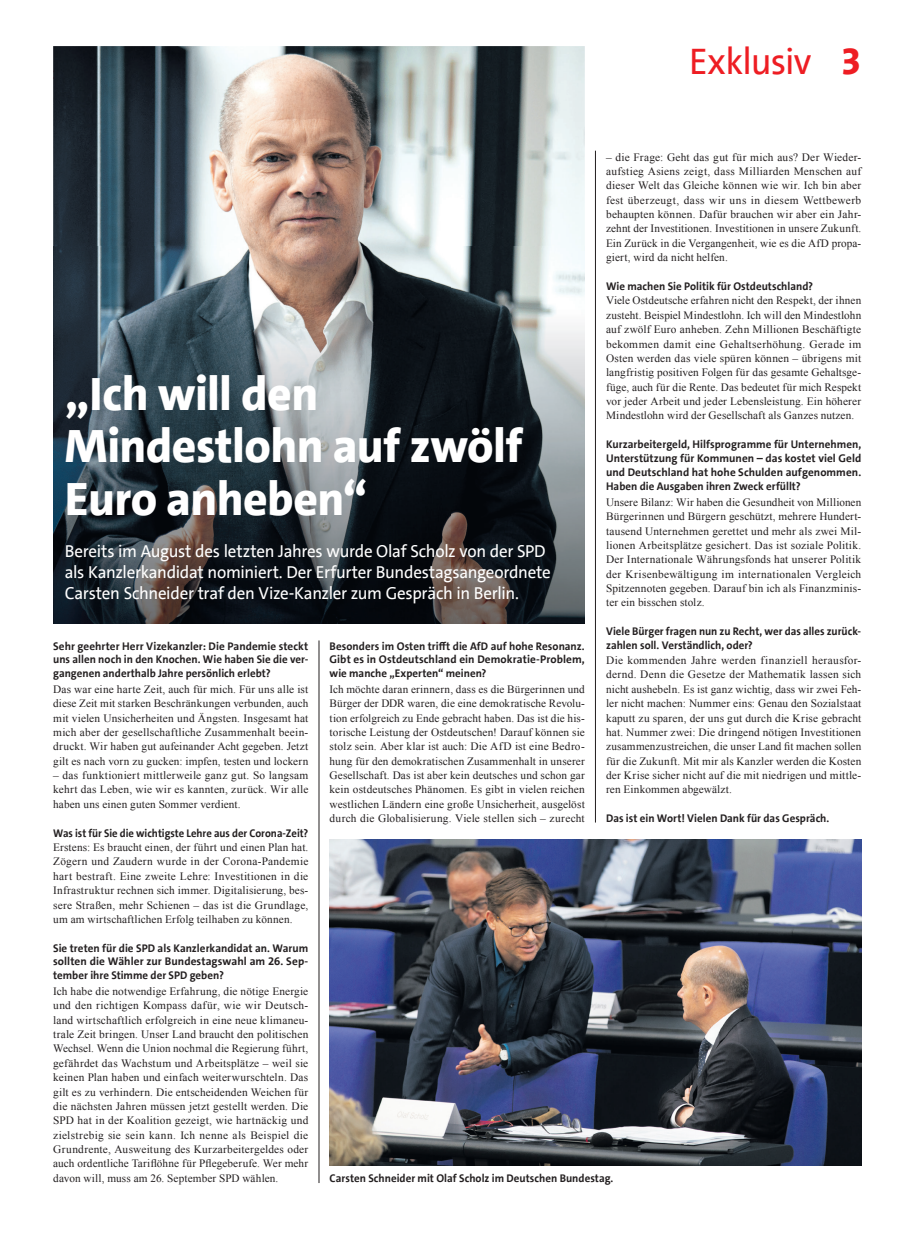
<style>
.page{position:relative;width:918px;height:1248px;background:#fff}
.page>*{position:absolute;margin:0;border:0;box-sizing:border-box;transform-origin:0 0}
.t1{font:800 47.5px/52.2px "SPD The Sans";letter-spacing:-.01em;color:#fff}
.t2{font:37.5px "SPD The Sans";letter-spacing:-.02em;color:#ee1d23}
.t3{font:800 37.5px "SPD The Sans";color:#ee1d23}
.t4{font:17.5px/21px "SPD The Sans";letter-spacing:-.02em;color:#fff}
.t5{font:11.25px/14.4px "Times New Roman";letter-spacing:.01em;color:#231f20;text-align:justify}
.t6{font:700 11.25px/13.8px "SPD The Sans";color:#231f20;text-align:justify}
.t7{font:700 11.25px/13.8px "SPD The Sans";color:#231f20;scale:.96 1}
.t8{font:700 11.25px "SPD The Sans";color:#231f20;scale:.94 1}
</style>
<div class="page">
<img style="left:53px;top:46px;width:532px;height:200px">
<img style="left:53px;top:246px;width:532px;height:378px">
<img style="left:330px;top:839px;width:531px;height:326px">
<hr style="left:319px;top:640px;width:1px;height:542px;background:#231f20">
<hr style="left:595px;top:151px;width:1px;height:671px;background:#231f20">
<h2 class="t2" style="left:689px;top:37px;width:124px">Exklusiv</h2>
<h2 class="t3" style="left:841px;top:37px;width:22px">3</h2>
<p class="t5" style="left:606px;top:149px;width:257px">– die Frage: Geht das gut für mich aus? Der Wieder&shy;aufstieg Asiens zeigt, dass Milliarden Menschen auf dieser Welt das Gleiche können wie wir. Ich bin aber fest überzeugt, dass wir uns in diesem Wettbewerb behaupten können. Dafür brauchen wir aber ein Jahr&shy;zehnt der Investitionen. Investitionen in unsere Zukunft.<br>Ein Zurück in die Vergangenheit, wie es die AfD propa&shy;giert, wird da nicht helfen.</p>
<p class="t6" style="left:606px;top:279px;width:208px">Wie machen Sie Politik für Ostdeutschland?</p>
<p class="t5" style="left:606px;top:293px;width:257px">Viele Ostdeutsche erfahren nicht den Respekt, der ihnen zusteht. Beispiel Mindestlohn. Ich will den Mindestlohn auf zwölf Euro anheben. Zehn Millionen Beschäftigte bekommen damit eine Gehaltserhöhung. Gerade im Osten werden das viele spüren können – übrigens mit langfristig positiven Folgen für das gesamte Gehaltsge&shy;füge, auch für die Rente. Das bedeutet für mich Respekt vor jeder Arbeit und jeder Lebensleistung. Ein höherer Mindestlohn wird der Gesellschaft als Ganzes nutzen.</p>
<p class="t6" style="left:606px;top:437px;width:257px">Kurzarbeitergeld, Hilfsprogramme für Unternehmen, Unterstützung für Kommunen – das kostet viel Geld und Deutschland hat hohe Schulden aufgenommen.<br>Haben die Ausgaben ihren Zweck erfüllt?</p>
<p class="t5" style="left:606px;top:494px;width:257px">Unsere Bilanz: Wir haben die Gesundheit von Millionen Bürgerinnen und Bürgern geschützt, mehrere Hundert&shy;tausend Unternehmen gerettet und mehr als zwei Mil&shy;lionen Arbeitsplätze gesichert. Das ist soziale Politik.<br>Der Internationale Währungsfonds hat unserer Politik der Krisenbewältigung im internationalen Vergleich Spitzennoten gegeben. Darauf bin ich als Finanzminis&shy;ter ein bisschen stolz.</p>
<p class="t7" style="left:606px;top:624px;width:267px">Viele Bürger fragen nun zu Recht, wer das alles zurück&shy;zahlen soll. Verständlich, oder?</p>
<p class="t5" style="left:606px;top:652px;width:257px">Die kommenden Jahre werden finanziell herausfor&shy;dernd. Denn die Gesetze der Mathematik lassen sich nicht aushebeln. Es ist ganz wichtig, dass wir zwei Feh&shy;ler nicht machen: Nummer eins: Genau den Sozialstaat kaputt zu sparen, der uns gut durch die Krise gebracht hat. Nummer zwei: Die dringend nötigen Investitionen zusammenzustreichen, die unser Land fit machen sollen für die Zukunft. Mit mir als Kanzler werden die Kosten der Krise sicher nicht auf die mit niedrigen und mittle&shy;ren Einkommen abgewälzt.</p>
<p class="t6" style="left:606px;top:811px;width:225px">Das ist ein Wort! Vielen Dank für das Gespräch.</p>
<h1 class="t1" style="left:65px;top:368px;width:459px">„Ich will den<br>Mindestlohn auf zwölf<br>Euro anheben“</h1>
<h3 class="t4" style="left:65px;top:540px;width:487px">Bereits im August des letzten Jahres wurde Olaf Scholz von der SPD als Kanzlerkandidat nominiert. Der Erfurter Bundestagsangeordnete<br>Carsten Schneider traf den Vize-Kanzler zum Gespräch in Berlin.</h3>
<p class="t6" style="left:330px;top:639px;width:257px">Besonders im Osten trifft die AfD auf hohe Resonanz.<br>Gibt es in Ostdeutschland ein Demokratie-Problem, wie manche „Experten“ meinen?</p>
<p class="t5" style="left:330px;top:681px;width:257px">Ich möchte daran erinnern, dass es die Bürgerinnen und Bürger der DDR waren, die eine demokratische Revolu&shy;tion erfolgreich zu Ende gebracht haben. Das ist die his&shy;torische Leistung der Ostdeutschen! Darauf können sie stolz sein. Aber klar ist auch: Die AfD ist eine Bedro&shy;hung für den demokratischen Zusammenhalt in unserer Gesellschaft. Das ist aber kein deutsches und schon gar kein ostdeutsches Phänomen. Es gibt in vielen reichen westlichen Ländern eine große Unsicherheit, ausgelöst durch die Globalisierung. Viele stellen sich – zurecht</p>
<p class="t6" style="left:53px;top:639px;width:257px">Sehr geehrter Herr Vizekanzler: Die Pandemie steckt uns allen noch in den Knochen. Wie haben Sie die ver&shy;gangenen anderthalb Jahre persönlich erlebt?</p>
<p class="t5" style="left:53px;top:681px;width:257px">Das war eine harte Zeit, auch für mich. Für uns alle ist diese Zeit mit starken Beschränkungen verbunden, auch mit vielen Unsicherheiten und Ängsten. Insgesamt hat mich aber der gesellschaftliche Zusammenhalt beein&shy;druckt. Wir haben gut aufeinander Acht gegeben. Jetzt gilt es nach vorn zu gucken: impfen, testen und lockern</p>
<p class="t5" style="left:53px;top:767px;width:257px">– das funktioniert mittlerweile ganz gut. So langsam kehrt das Leben, wie wir es kannten, zurück. Wir alle haben uns einen guten Sommer verdient.</p>
<p class="t8" style="left:53px;top:825px;width:273px">Was ist für Sie die wichtigste Lehre aus der Corona-Zeit?</p>
<p class="t5" style="left:53px;top:839px;width:257px">Erstens: Es braucht einen, der führt und einen Plan hat.<br>Zögern und Zaudern wurde in der Corona-Pandemie hart bestraft. Eine zweite Lehre: Investitionen in die Infrastruktur rechnen sich immer. Digitalisierung, bes&shy;sere Straßen, mehr Schienen – das ist die Grundlage, um am wirtschaftlichen Erfolg teilhaben zu können.</p>
<p class="t6" style="left:53px;top:940px;width:257px">Sie treten für die SPD als Kanzlerkandidat an. Warum sollten die Wähler zur Bundestagswahl am 26. Sep&shy;tember ihre Stimme der SPD geben?</p>
<p class="t5" style="left:53px;top:983px;width:257px">Ich habe die notwendige Erfahrung, die nötige Energie und den richtigen Kompass dafür, wie wir Deutsch&shy;land wirtschaftlich erfolgreich in eine neue klimaneu&shy;trale Zeit bringen. Unser Land braucht den politischen Wechsel. Wenn die Union nochmal die Regierung führt, gefährdet das Wachstum und Arbeitsplätze – weil sie keinen Plan haben und einfach weiterwurschteln. Das gilt es zu verhindern. Die entscheidenden Weichen für die nächsten Jahren müssen jetzt gestellt werden. Die SPD hat in der Koalition gezeigt, wie hartnäckig und zielstrebig sie sein kann. Ich nenne als Beispiel die Grundrente, Ausweitung des Kurzarbeitergeldes oder auch ordentliche Tariflöhne für Pflegeberufe. Wer mehr davon will, muss am 26. September SPD wählen.</p>
<p class="t6" style="left:330px;top:1170px;width:285px">Carsten Schneider mit Olaf Scholz im Deutschen Bundestag.</p>
</div>
